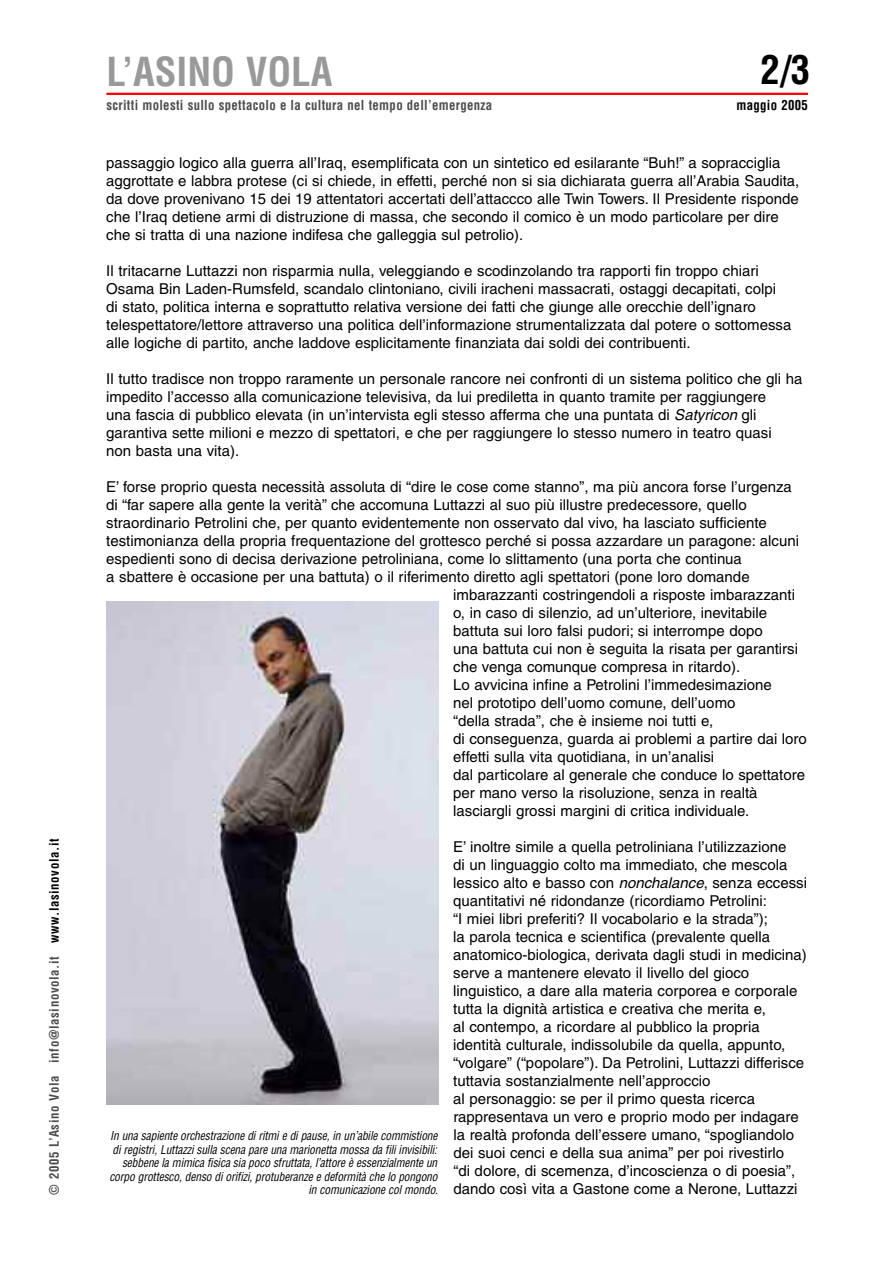
<style>
.page{position:relative;width:893px;height:1263px;background:#fff}
.page>*{position:absolute;margin:0;border:0;box-sizing:border-box;transform-origin:0 0}
.t1{font:700 condensed 39px "Helvetica";color:#999}
.t2{font:700 condensed 39px "Helvetica";color:#000}
.t3{font:15px/18px "Helvetica";color:#000}
.t4{font:700 condensed 13.5px "Helvetica";letter-spacing:.025em;color:#4d4d4d;scale:.95 1}
.t5{font:700 condensed 13.5px "Helvetica";letter-spacing:.025em;color:#000;scale:.95 1}
.t6{font:700 condensed 12.75px "Helvetica";letter-spacing:.05em;color:#4d4d4d}
.t7{font:italic condensed 12px/13.5px "Helvetica";letter-spacing:-.01em;color:#000;text-align:right;scale:.95 1}
.s1{color:#000}
.s2{font-style:italic}
</style>
<div class="page">
<hr style="left:106px;top:93px;width:702px;height:2px;background:#f00">
<img style="left:107px;top:602px;width:331px;height:502px">
<p class="t6" style="left:47px;top:1195px;width:358px;rotate:-90deg">© 2005 L’Asino Vola info@lasinovola.it <span class="s1">www.lasinovola.it</span></p>
<h1 class="t1" style="left:106px;top:49px;width:228px">L’ASINO VOLA</h1>
<h1 class="t2" style="left:760px;top:48px;width:51px">2/3</h1>
<p class="t4" style="left:106px;top:98px;width:408px">scritti molesti sullo spettacolo e la cultura nel tempo dell’emergenza</p>
<p class="t5" style="left:736px;top:98px;width:77px">maggio 2005</p>
<p class="t3" style="left:106px;top:155px;width:695px">passaggio logico alla guerra all’Iraq, esemplificata con un sintetico ed esilarante “Buh!” a sopracciglia aggrottate e labbra protese (ci si chiede, in effetti, perché non si sia dichiarata guerra all’Arabia Saudita, da dove provenivano 15 dei 19 attentatori accertati dell’attaccco alle Twin Towers. Il Presidente risponde che l’Iraq detiene armi di distruzione di massa, che secondo il comico è un modo particolare per dire che si tratta di una nazione indifesa che galleggia sul petrolio).</p>
<p class="t3" style="left:106px;top:263px;width:687px">Il tritacarne Luttazzi non risparmia nulla, veleggiando e scodinzolando tra rapporti fin troppo chiari Osama Bin Laden-Rumsfeld, scandalo clintoniano, civili iracheni massacrati, ostaggi decapitati, colpi di stato, politica interna e soprattutto relativa versione dei fatti che giunge alle orecchie dell’ignaro telespettatore/lettore attraverso una politica dell’informazione strumentalizzata dal potere o sottomessa alle logiche di partito, anche laddove esplicitamente finanziata dai soldi dei contribuenti.</p>
<p class="t3" style="left:106px;top:371px;width:698px">Il tutto tradisce non troppo raramente un personale rancore nei confronti di un sistema politico che gli ha impedito l’accesso alla comunicazione televisiva, da lui prediletta in quanto tramite per raggiungere<br>una fascia di pubblico elevata (in un’intervista egli stesso afferma che una puntata di <span class="s2">Satyricon</span> gli garantiva sette milioni e mezzo di spettatori, e che per raggiungere lo stesso numero in teatro quasi<br>non basta una vita).</p>
<p class="t3" style="left:106px;top:479px;width:687px">E’ forse proprio questa necessità assoluta di “dire le cose come stanno”, ma più ancora forse l’urgenza</p>
<p class="t3" style="left:106px;top:497px;width:642px">di “far sapere alla gente la verità” che accomuna Luttazzi al suo più illustre predecessore, quello</p>
<p class="t3" style="left:106px;top:515px;width:662px">straordinario Petrolini che, per quanto evidentemente non osservato dal vivo, ha lasciato sufficiente</p>
<p class="t3" style="left:106px;top:533px;width:694px">testimonianza della propria frequentazione del grottesco perché si possa azzardare un paragone: alcuni</p>
<p class="t3" style="left:106px;top:551px;width:637px">espedienti sono di decisa derivazione petroliniana, come lo slittamento (una porta che continua</p>
<p class="t3" style="left:106px;top:569px;width:645px">a sbattere è occasione per una battuta) o il riferimento diretto agli spettatori (pone loro domande</p>
<p class="t3" style="left:453px;top:587px;width:343px">imbarazzanti costringendoli a risposte imbarazzanti</p>
<p class="t3" style="left:453px;top:605px;width:315px">o, in caso di silenzio, ad un’ulteriore, inevitabile</p>
<p class="t3" style="left:453px;top:623px;width:311px">battuta sui loro falsi pudori; si interrompe dopo</p>
<p class="t3" style="left:453px;top:641px;width:346px">una battuta cui non è seguita la risata per garantirsi</p>
<p class="t3" style="left:453px;top:659px;width:288px">che venga comunque compresa in ritardo).</p>
<p class="t3" style="left:453px;top:677px;width:320px">Lo avvicina infine a Petrolini l’immedesimazione</p>
<p class="t3" style="left:453px;top:695px;width:284px">nel prototipo dell’uomo comune, dell’uomo</p>
<p class="t3" style="left:453px;top:713px;width:262px">“della strada”, che è insieme noi tutti e,</p>
<p class="t3" style="left:453px;top:731px;width:355px">di conseguenza, guarda ai problemi a partire dai loro</p>
<p class="t3" style="left:453px;top:749px;width:262px">effetti sulla vita quotidiana, in un’analisi</p>
<p class="t3" style="left:453px;top:767px;width:353px">dal particolare al generale che conduce lo spettatore</p>
<p class="t3" style="left:453px;top:785px;width:306px">per mano verso la risoluzione, senza in realtà</p>
<p class="t3" style="left:453px;top:803px;width:298px">lasciargli grossi margini di critica individuale.</p>
<p class="t3" style="left:453px;top:839px;width:355px">E’ inoltre simile a quella petroliniana l’utilizzazione<br>di un linguaggio colto ma immediato, che mescola lessico alto e basso con <span class="s2">nonchalance</span>, senza eccessi quantitativi né ridondanze (ricordiamo Petrolini:<br>“I miei libri preferiti? Il vocabolario e la strada”);<br>la parola tecnica e scientifica (prevalente quella anatomico-biologica, derivata dagli studi in medicina) serve a mantenere elevato il livello del gioco linguistico, a dare alla materia corporea e corporale tutta la dignità artistica e creativa che merita e,<br>al contempo, a ricordare al pubblico la propria identità culturale, indissolubile da quella, appunto, “volgare” (“popolare”). Da Petrolini, Luttazzi differisce tuttavia sostanzialmente nell’approccio<br>al personaggio: se per il primo questa ricerca rappresentava un vero e proprio modo per indagare la realtà profonda dell’essere umano, “spogliandolo dei suoi cenci e della sua anima” per poi rivestirlo<br>“di dolore, di scemenza, d’incoscienza o di poesia”, dando così vita a Gastone come a Nerone, Luttazzi</p>
<p class="t7" style="left:109px;top:1129px;width:348px">In una sapiente orchestrazione di ritmi e di pause, in un’abile commistione di registri, Luttazzi sulla scena pare una marionetta mossa da fili invisibili: sebbene la mimica fisica sia poco sfruttata, l’attore è essenzialmente un corpo grottesco, denso di orifizi, protuberanze e deformità che lo pongono in comunicazione col mondo.</p>
</div>
